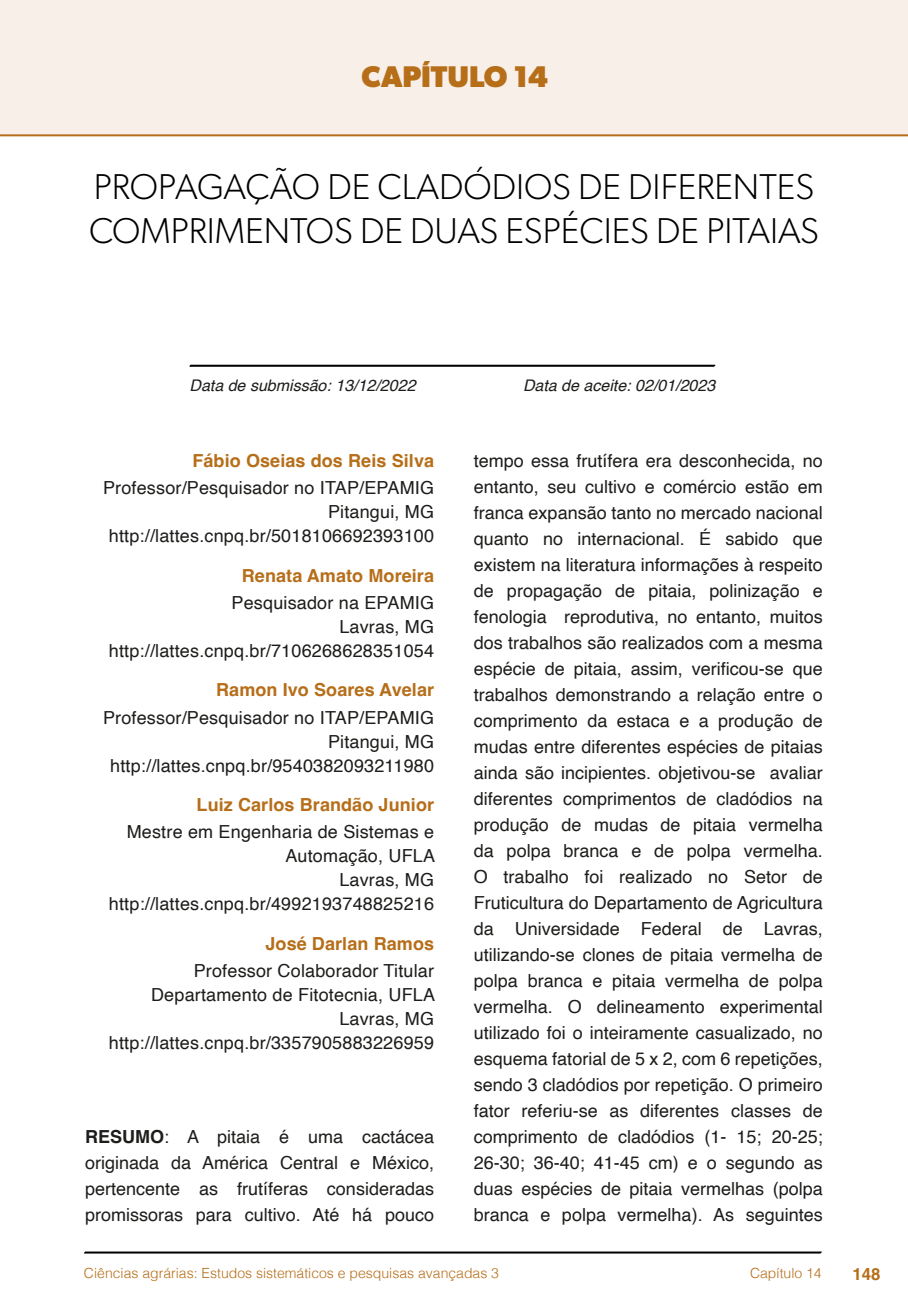
<style>
.page{position:relative;width:908px;height:1304px;background:#fff}
.page>*{position:absolute;margin:0;border:0;box-sizing:border-box;transform-origin:0 0}
.t1{font:300 36px/44px "Gibson";color:#000}
.t2{font:700 30px "Gibson";color:#b66e19}
.t3{font:18px/26px "Helvetica";letter-spacing:.01em;color:#1d1d1b;text-align:right}
.t4{font:700 18px "Helvetica";letter-spacing:.005em;color:#b66e19}
.t5{font:700 16.8px "Helvetica";color:#b66e19}
.t6{font:italic 16px "Helvetica";color:#1d1d1b}
.t7{font:300 14px "Helvetica";color:#b66e19}
.s1{font-weight:700}
</style>
<div class="page">
<svg style="left:84px;top:1251px;width:737px;height:3px;background:#515151"></svg>
<svg style="left:189px;top:364px;width:526px;height:3px;background:#4f4f4f"></svg>
<div style="left:0;top:0;width:907px;height:136px;background:#f8f0e8"></div>
<div style="left:44px;top:72px;width:68px;height:61px;background:#f8f0e8"></div>
<h2 class="t2" style="left:361px;top:58px;width:188px">CAPÍTULO 14</h2>
<h1 class="t1" style="left:89px;top:164px;width:731px">PROPAGAÇÃO DE CLADÓDIOS DE DIFERENTES<br>COMPRIMENTOS DE DUAS ESPÉCIES DE PITAIAS</h1>
<p class="t6" style="left:189px;top:373px;width:227px">Data de submissão: 13/12/2022</p>
<p class="t4" style="left:192px;top:450px;width:243px">Fábio Oseias dos Reis Silva</p>
<p class="t3" style="left:103px;top:477px;width:332px;line-height:24px">Professor/Pesquisador no ITAP/EPAMIG<br>Pitangui, MG http://lattes.cnpq.br/5018106692393100</p>
<p class="t4" style="left:242px;top:564px;width:194px">Renata Amato Moreira</p>
<p class="t3" style="left:109px;top:591px;width:326px;line-height:24px">Pesquisador na EPAMIG<br>Lavras, MG http://lattes.cnpq.br/7106268628351054</p>
<p class="t4" style="left:216px;top:679px;width:219px">Ramon Ivo Soares Avelar</p>
<p class="t3" style="left:103px;top:706px;width:332px;line-height:24px">Professor/Pesquisador no ITAP/EPAMIG<br>Pitangui, MG http://lattes.cnpq.br/9540382093211980</p>
<p class="t4" style="left:196px;top:794px;width:239px">Luiz Carlos Brandão Junior</p>
<p class="t3" style="left:109px;top:821px;width:327px;line-height:24px">Mestre em Engenharia de Sistemas e<br>Automação, UFLA<br>Lavras, MG http://lattes.cnpq.br/4992193748825216</p>
<p class="t4" style="left:265px;top:932px;width:170px">José Darlan Ramos</p>
<p class="t3" style="left:109px;top:959px;width:327px;line-height:24px">Professor Colaborador Titular<br>Departamento de Fitotecnia, UFLA<br>Lavras, MG http://lattes.cnpq.br/3357905883226959</p>
<p class="t3" style="left:85px;top:1124px;width:350px;text-align:justify"><span class="s1">RESUMO</span>: A pitaia é uma cactácea originada da América Central e México, pertencente as frutíferas consideradas promissoras para cultivo. Até há pouco</p>
<p class="t6" style="left:523px;top:373px;width:194px">Data de aceite: 02/01/2023</p>
<p class="t3" style="left:473px;top:448px;width:350px;text-align:justify">tempo essa frutífera era desconhecida, no entanto, seu cultivo e comércio estão em franca expansão tanto no mercado nacional quanto no internacional. É sabido que existem na literatura informações à respeito de propagação de pitaia, polinização e fenologia reprodutiva, no entanto, muitos dos trabalhos são realizados com a mesma espécie de pitaia, assim, verificou-se que trabalhos demonstrando a relação entre o comprimento da estaca e a produção de mudas entre diferentes espécies de pitaias ainda são incipientes. objetivou-se avaliar diferentes comprimentos de cladódios na produção de mudas de pitaia vermelha da polpa branca e de polpa vermelha.<br>O trabalho foi realizado no Setor de Fruticultura do Departamento de Agricultura da Universidade Federal de Lavras, utilizando-se clones de pitaia vermelha de polpa branca e pitaia vermelha de polpa vermelha. O delineamento experimental utilizado foi o inteiramente casualizado, no esquema fatorial de 5 x 2, com 6 repetições, sendo 3 cladódios por repetição. O primeiro fator referiu-se as diferentes classes de comprimento de cladódios (1- 15; 20-25; 26-30; 36-40; 41-45 cm) e o segundo as duas espécies de pitaia vermelhas (polpa branca e polpa vermelha). As seguintes</p>
<p class="t7" style="left:84px;top:1261px;width:416px">Ciências agrárias: Estudos sistemáticos e pesquisas avançadas 3</p>
<p class="t7" style="left:749px;top:1261px;width:73px">Capítulo 14</p>
<p class="t5" style="left:851px;top:1264px;width:30px">148</p>
</div>
